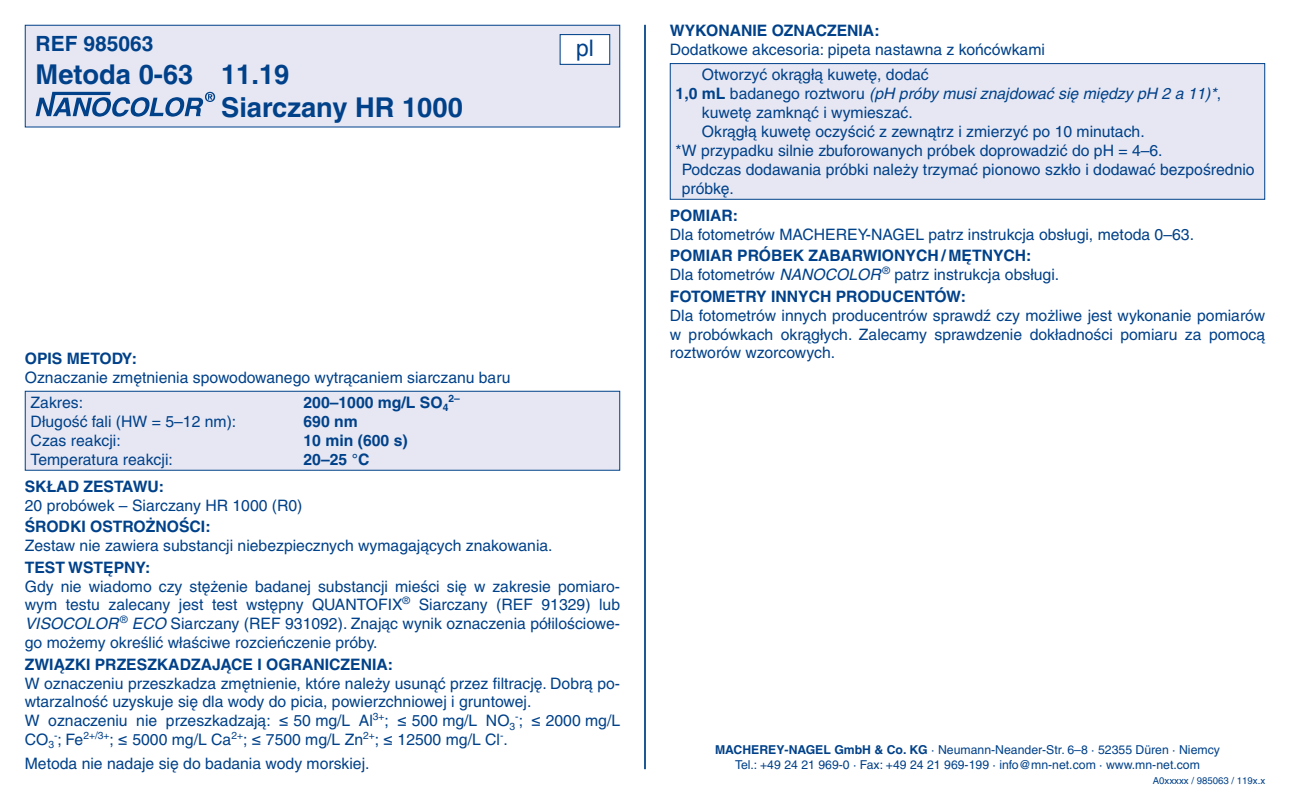
<style>
.page{position:relative;width:1290px;height:794px;background:#fff}
.page>*{position:absolute;margin:0;border:0;box-sizing:border-box;transform-origin:0 0}
.t1{font:700 27.3px/32.9px "Helvetica LT Pro";color:#004189}
.t2{font:22.75px "Helvetica";color:#004189}
.t3{font:700 21px "Helvetica LT Pro";color:#004189}
.t4{font:15.75px/18.9px "Helvetica LT Pro";color:#004189}
.t5{font:700 15.75px "Helvetica LT Pro";color:#004189}
.t6{font:italic 15.75px "Helvetica LT Pro";color:#004189}
.t7{font:12.25px/14.7px "Helvetica LT Pro";color:#004189;text-align:center}
.t8{font:700 10.15px "Helvetica LT Pro";color:#004189}
.t9{font:9.62px "Helvetica LT Pro";color:#004189}
.s1{font-style:italic}
.s2{font-weight:700;font-style:normal}
.s3{font-style:normal}
.s4{font-weight:700}
</style>
<div class="page">
<hr style="left:644px;top:25px;width:2px;height:744px;background:#004189">
<div style="left:25px;top:25px;width:595px;height:102px;background:#e6e7f3"></div>
<svg style="left:36px;top:92px;width:179px;height:25px"></svg>
<div style="left:25px;top:25px;width:595px;height:102px;border:1px solid #004189"></div>
<div style="left:560px;top:35px;width:50px;height:29px;background:#fff"></div>
<div style="left:560px;top:34px;width:50px;height:31px;border:1px solid #004189"></div>
<div style="left:25px;top:391px;width:595px;height:79px;background:#e6e7f3"></div>
<div style="left:25px;top:391px;width:595px;height:80px;border:1px solid #004189"></div>
<div style="left:670px;top:64px;width:595px;height:135px;background:#e6e7f3"></div>
<div style="left:670px;top:63px;width:595px;height:137px;border:1px solid #004189"></div>
<h3 class="t3" style="left:36px;top:30px;width:119px">REF 985063</h3>
<h1 class="t1" style="left:221px;top:58px;width:243px;text-indent:-185px">Metoda 0‑63 11.19<br>Siarczany HR 1000</h1>
<h2 class="t2" style="left:576px;top:30px;width:19px">pl</h2>
<p class="t5" style="left:25px;top:349px;width:114px">OPIS METODY:</p>
<p class="t4" style="left:31px;top:365px;width:481px;line-height:25.2px;text-indent:-6px">Oznaczanie zmętnienia spowodowanego wytrącaniem siarczanu baru<br>Zakres:</p>
<p class="t5" style="left:303px;top:393px;width:146px">200–1000 mg/L SO<sub>4</sub></p>
<p class="t8" style="left:448px;top:392px;width:13px">2–</p>
<p class="t4" style="left:31px;top:412px;width:207px">Długość fali (HW = 5–12 nm):</p>
<p class="t5" style="left:303px;top:412px;width:56px">690 nm</p>
<p class="t4" style="left:31px;top:431px;width:92px">Czas reakcji:</p>
<p class="t5" style="left:303px;top:431px;width:106px">10 min (600 s)</p>
<p class="t4" style="left:31px;top:450px;width:144px">Temperatura reakcji:</p>
<p class="t5" style="left:303px;top:450px;width:67px">20–25 °C</p>
<p class="t5" style="left:25px;top:477px;width:141px">SKŁAD ZESTAWU:</p>
<p class="t4" style="left:25px;top:496px;width:279px">20 probówek – Siarczany HR 1000 (R0)</p>
<p class="t5" style="left:25px;top:517px;width:187px">ŚRODKI OSTROŻNOŚCI:</p>
<p class="t4" style="left:25px;top:536px;width:529px">Zestaw nie zawiera substancji niebezpiecznych wymagających znakowania.</p>
<p class="t5" style="left:25px;top:557px;width:127px">TEST WSTĘPNY:</p>
<p class="t4" style="left:25px;top:576px;width:597px;text-align:justify">Gdy nie wiadomo czy stężenie badanej substancji mieści się w zakresie pomiaro‑ wym testu zalecany jest test wstępny QUANTOFIX<sup>®</sup> Siarczany (REF 91329) lub <span class="s1">VISOCOLOR</span> <sup>®</sup> <span class="s1">ECO</span> Siarczany (REF 931092). Znając wynik oznaczenia półilościowe‑ go możemy określić właściwe rozcieńczenie próby.</p>
<p class="t5" style="left:25px;top:654px;width:370px">ZWIĄZKI PRZESZKADZAJĄCE I OGRANICZENIA:</p>
<p class="t4" style="left:25px;top:673px;width:597px">W oznaczeniu przeszkadza zmętnienie, które należy usunąć przez filtrację. Dobrą po‑ wtarzalność uzyskuje się dla wody do picia, powierzchniowej i gruntowej.<br>W oznaczeniu nie przeszkadzają: ≤ 50 mg/L Al<sup>3+</sup>; ≤ 500 mg/L NO<sub>3</sub><sup>-</sup>; ≤ 2000 mg/L CO<sub>3</sub><sup>-</sup>; Fe<sup>2+/3+</sup>; ≤ 5000 mg/L Ca<sup>2+</sup>; ≤ 7500 mg/L Zn<sup>2+</sup>; ≤ 12500 mg/L Cl<sup>-</sup>.</p>
<p class="t4" style="left:25px;top:754px;width:346px">Metoda nie nadaje się do badania wody morskiej.</p>
<p class="t5" style="left:670px;top:21px;width:211px">WYKONANIE OZNACZENIA:</p>
<p class="t4" style="left:702px;top:37px;width:345px;line-height:25.4px;text-indent:-32px">Dodatkowe akcesoria: pipeta nastawna z końcówkami<br>Otworzyć okrągłą kuwetę, dodać</p>
<p class="t6" style="left:676px;top:85px;width:547px"><span class="s2">1,0 mL</span> <span class="s3">badanego roztworu</span> (pH próby musi znajdować się między pH 2 a 11)*<span class="s3">,</span></p>
<p class="t4" style="left:702px;top:103px;width:212px">kuwetę zamknąć i wymieszać.</p>
<p class="t4" style="left:702px;top:122px;width:444px">Okrągłą kuwetę oczyścić z zewnątrz i zmierzyć po 10 minutach.</p>
<p class="t4" style="left:676px;top:141px;width:488px">*W przypadku silnie zbuforowanych próbek doprowadzić do pH = 4–6.</p>
<p class="t4" style="left:682px;top:160px;width:574px">Podczas dodawania próbki należy trzymać pionowo szkło i dodawać bezpośrednio</p>
<p class="t4" style="left:682px;top:179px;width:53px">próbkę.</p>
<p class="t5" style="left:670px;top:206px;width:70px">POMIAR:</p>
<p class="t4" style="left:670px;top:225px;width:526px">Dla fotometrów MACHEREY‑NAGEL patrz instrukcja obsługi, metoda 0–63.</p>
<p class="t4" style="left:670px;top:246px;width:391px"><span class="s4">POMIAR PRÓBEK ZABARWIONYCH / MĘTNYCH:<br></span>Dla fotometrów <span class="s1">NANOCOLOR</span> <sup>®</sup> patrz instrukcja obsługi.</p>
<p class="t5" style="left:670px;top:286px;width:298px">FOTOMETRY INNYCH PRODUCENTÓW:</p>
<p class="t4" style="left:670px;top:305px;width:597px;text-align:justify">Dla fotometrów innych producentrów sprawdź czy możliwe jest wykonanie pomiarów w probówkach okrągłych. Zalecamy sprawdzenie dokładności pomiaru za pomocą roztworów wzorcowych.</p>
<p class="t7" style="left:715px;top:743px;width:506px"><span class="s4">MACHEREY‑NAGEL GmbH &amp; Co. KG</span> · Neumann-Neander-Str. 6–8 · 52355 Düren · Niemcy<br>Tel.: +49 24 21 969‑0 · Fax: +49 24 21 969‑199 · info@mn‑net.com · www.mn‑net.com</p>
<p class="t9" style="left:1153px;top:774px;width:114px">A0xxxxx / 985063 / 119x.x</p>
</div>
